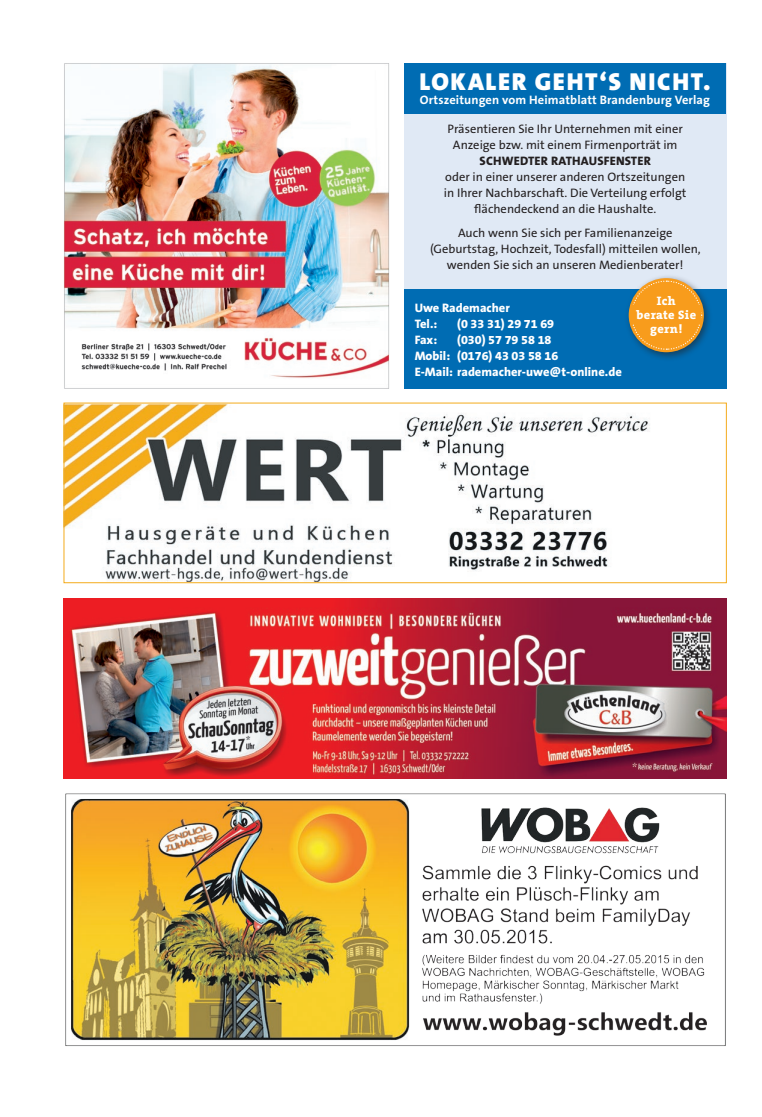
<style>
.page{position:relative;width:762px;height:1117px;background:#fff}
.page>*{position:absolute;margin:0;border:0;box-sizing:border-box;transform-origin:0 0}
.t1{font:900 24.62px "The Sans B W9";letter-spacing:.065em;color:#fff}
.t2{font:12.38px/16px "The Sans B W5 Plain";color:#231f20;text-align:center}
.t3{font:800 12.38px/16px "The Sans B W8";color:#fff}
.t4{font:700 12.38px "The Sans B W7";letter-spacing:.01em;color:#fff}
.t5{font:800 12.38px "The Sans B W8";letter-spacing:.015em;color:#231f20}
.t6{font:800 12.38px/14.1px "The Serif B W8";letter-spacing:.03em;color:#fff;text-align:center}
</style>
<div class="page">
<div style="left:404px;top:63px;width:322px;height:326px;background:#e0e9f5"></div>
<div style="left:404px;top:289px;width:322px;height:100px;background:#006cb3"></div>
<div style="left:404px;top:63px;width:322px;height:51px;background:#006cb3"></div>
<div style="left:624px;top:274px;width:89px;height:87px;background:#231f20;opacity:.55"></div>
<svg style="left:629px;top:278px;width:75px;height:74px"></svg>
<svg style="left:630px;top:280px;width:72px;height:70px;background:#d59b41"></svg>
<div style="left:630px;top:305px;width:71px;height:18px;background:#f89c1c"></div>
<img style="left:64px;top:598px;width:662px;height:180px">
<img style="left:65px;top:793px;width:661px;height:253px">
<img style="left:66px;top:405px;width:584px;height:175px">
<img style="left:64px;top:63px;width:325px;height:326px">
<h1 class="t1" style="left:419px;top:66px;width:293px">LOKALER GEHT‘S NICHT.</h1>
<p class="t4" style="left:420px;top:92px;width:292px">Ortszeitungen vom Heimatblatt Brandenburg Verlag</p>
<p class="t2" style="left:448px;top:121px;width:237px">Präsentieren Sie Ihr Unternehmen mit einer<br>Anzeige bzw. mit einem Firmenporträt im</p>
<p class="t5" style="left:479px;top:153px;width:173px">SCHWEDTER RATHAUSFENSTER</p>
<p class="t2" style="left:444px;top:169px;width:244px">oder in einer unserer anderen Ortszeitungen in Ihrer Nachbarschaft. Die Verteilung erfolgt flächendeckend an die Haushalte.</p>
<p class="t2" style="left:430px;top:224px;width:272px">Auch wenn Sie sich per Familienanzeige (Geburtstag, Hochzeit, Todesfall) mitteilen wollen, wenden Sie sich an unseren Medienberater!</p>
<p class="t6" style="left:636px;top:293px;width:61px">Ich berate Sie gern!</p>
<p class="t3" style="left:415px;top:299px;width:97px">Uwe Rademacher<br>Tel.:</p>
<p class="t3" style="left:457px;top:315px;width:98px">(0 33 31) 29 71 69</p>
<p class="t3" style="left:415px;top:331px;width:209px;text-indent:43px">(030) 57 79 58 18<br>Mobil: (0176) 43 03 58 16<br>E-Mail: rademacher-uwe@t-online.de</p>
<p class="t3" style="left:415px;top:331px;width:24px">Fax:</p>
</div>
